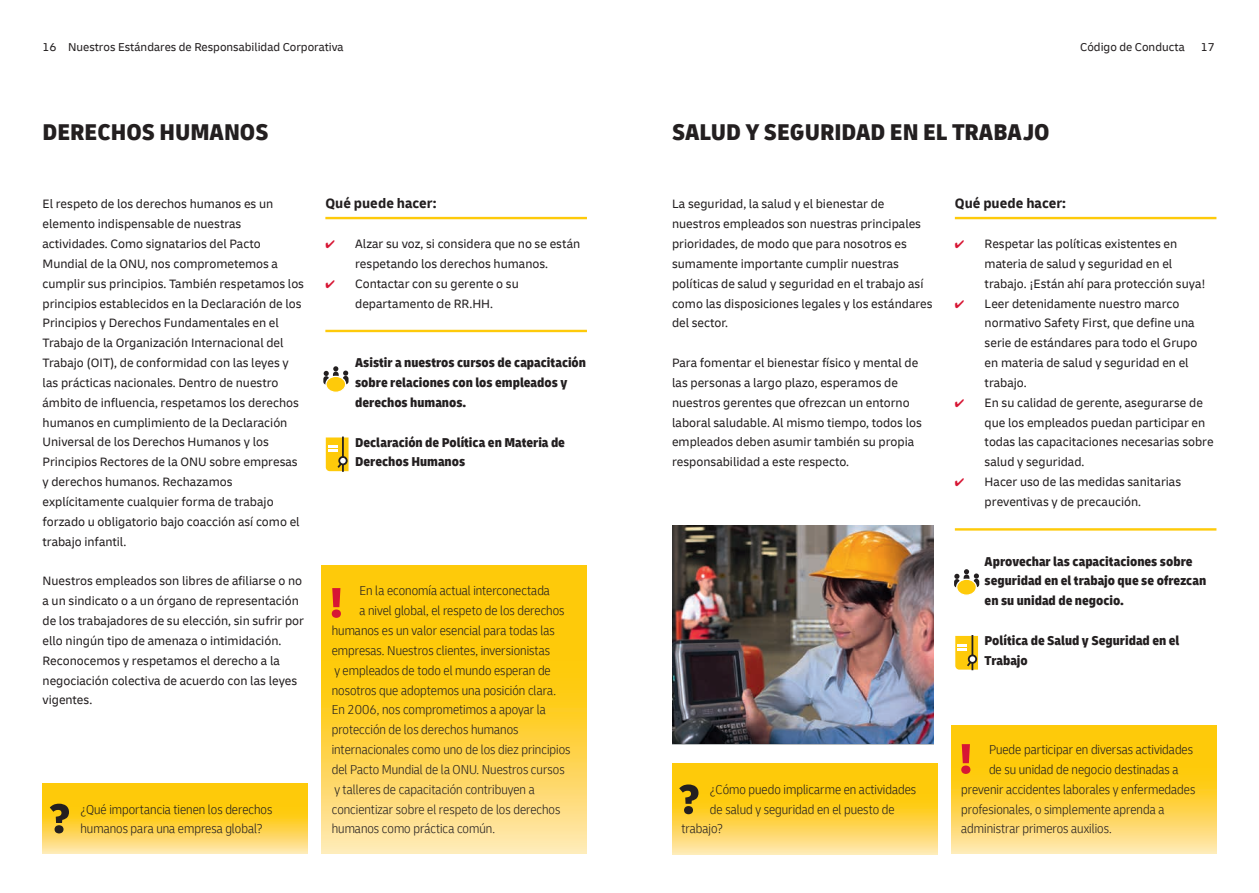
<style>
.page{position:relative;width:1259px;height:893px;background:#fff}
.page>*{position:absolute;margin:0;border:0;box-sizing:border-box;transform-origin:0 0}
.t1{font:900 condensed 24px "Delivery";color:#231f20}
.t2{font:700 14.25px "Delivery";color:#231f20}
.t3{font:300 condensed 13.5px/19.8px "Delivery";color:#231f20}
.t4{font:900 condensed 13.5px/19.8px "Delivery";color:#231f20}
.t5{font:12.75px/19.8px "Delivery";color:#231f20}
.t6{font:12px "Delivery";color:#231f20}
.s1{color:#d71634}
</style>
<div class="page">
<img style="left:672px;top:526px;width:261px;height:218px">
<hr style="left:325px;top:217px;width:262px;height:2px;background:#feca0a">
<hr style="left:325px;top:330px;width:262px;height:2px;background:#feca0a">
<svg style="left:43px;top:784px;width:265px;height:69px;background:#fed139"></svg>
<svg style="left:321px;top:565px;width:266px;height:288px;background:#fed13a"></svg>
<svg style="left:50px;top:804px;width:19px;height:29px"></svg>
<svg style="left:332px;top:588px;width:9px;height:30px"></svg>
<hr style="left:955px;top:217px;width:261px;height:2px;background:#feca0a">
<hr style="left:955px;top:528px;width:261px;height:3px;background:#feca0a">
<svg style="left:672px;top:764px;width:265px;height:90px;background:#fed13a"></svg>
<svg style="left:951px;top:725px;width:265px;height:128px;background:#fed13a"></svg>
<svg style="left:679px;top:784px;width:19px;height:30px"></svg>
<svg style="left:961px;top:744px;width:9px;height:30px"></svg>
<hr style="left:971px;top:635px;width:2px;height:35px;background:#231f20">
<svg style="left:955px;top:636px;width:23px;height:34px"></svg>
<hr style="left:342px;top:437px;width:2px;height:35px;background:#231f20">
<svg style="left:326px;top:437px;width:22px;height:34px"></svg>
<svg style="left:323px;top:376px;width:6px;height:9px"></svg>
<svg style="left:324px;top:366px;width:24px;height:10px"></svg>
<svg style="left:343px;top:376px;width:5px;height:8px"></svg>
<div style="left:326px;top:376px;width:20px;height:16px;background:#feca0a;border-radius:50%"></div>
<div style="left:325px;top:376px;width:21px;height:17px;border:1px solid #fff;border-radius:50%"></div>
<div style="left:954px;top:579px;width:5px;height:8px;background:#231f20;border-radius:3px"></div>
<svg style="left:954px;top:569px;width:25px;height:10px"></svg>
<svg style="left:973px;top:579px;width:6px;height:8px"></svg>
<div style="left:956px;top:579px;width:20px;height:16px;background:#feca0a;border-radius:50%"></div>
<div style="left:956px;top:579px;width:21px;height:17px;border:1px solid #fff;border-radius:50%"></div>
<p class="t6" style="left:43px;top:40px;width:303px">16 Nuestros Estándares de Responsabilidad Corporativa</p>
<p class="t6" style="left:1080px;top:40px;width:106px">Código de Conducta</p>
<p class="t6" style="left:1200px;top:40px;width:16px">17</p>
<h1 class="t1" style="left:43px;top:117px;width:227px">DERECHOS HUMANOS</h1>
<p class="t5" style="left:43px;top:194px;width:263px">El respeto de los derechos humanos es un elemento indispensable de nuestras actividades. Como signatarios del Pacto Mundial de la ONU, nos comprometemos a cumplir sus principios. También respetamos los principios establecidos en la Declaración de los Principios y Derechos Fundamentales en el Trabajo de la Organización Internacional del Trabajo (OIT), de conformidad con las leyes y las prácticas nacionales. Dentro de nuestro ámbito de influencia, respetamos los derechos humanos en cumplimiento de la Declaración Universal de los Derechos Humanos y los Principios Rectores de la ONU sobre empresas y derechos humanos. Rechazamos explícitamente cualquier forma de trabajo forzado u obligatorio bajo coacción así como el trabajo infantil.</p>
<p class="t5" style="left:43px;top:571px;width:263px">Nuestros empleados son libres de afiliarse o no a un sindicato o a un órgano de representación de los trabajadores de su elección, sin sufrir por ello ningún tipo de amenaza o intimidación.<br>Reconocemos y respetamos el derecho a la negociación colectiva de acuerdo con las leyes vigentes.</p>
<p class="t3" style="left:80px;top:799px;width:193px">¿Qué importancia tienen los derechos humanos para una empresa global?</p>
<p class="t2" style="left:325px;top:195px;width:113px">Qué puede hacer:</p>
<p class="t5" style="left:325px;top:234px;width:256px;text-align:center"><span class="s1">✔</span> Alzar su voz, si considera que no se están respetando los derechos humanos.</p>
<p class="t5" style="left:325px;top:274px;width:195px;text-align:center"><span class="s1">✔</span> Contactar con su gerente o su departamento de RR.HH.</p>
<p class="t4" style="left:355px;top:353px;width:232px">Asistir a nuestros cursos de capacitación sobre relaciones con los empleados y derechos humanos.</p>
<p class="t4" style="left:355px;top:432px;width:211px">Declaración de Política en Materia de<br>Derechos Humanos</p>
<p class="t3" style="left:359px;top:581px;width:192px">En la economía actual interconectada</p>
<p class="t3" style="left:359px;top:601px;width:207px">a nivel global, el respeto de los derechos</p>
<p class="t3" style="left:332px;top:621px;width:225px">humanos es un valor esencial para todas las</p>
<p class="t3" style="left:332px;top:640px;width:220px">empresas. Nuestros clientes, inversionistas</p>
<p class="t3" style="left:334px;top:660px;width:218px">y empleados de todo el mundo esperan de</p>
<p class="t3" style="left:332px;top:680px;width:226px">nosotros que adoptemos una posición clara.</p>
<p class="t3" style="left:332px;top:700px;width:216px">En 2006, nos comprometimos a apoyar la</p>
<p class="t3" style="left:332px;top:720px;width:188px">protección de los derechos humanos</p>
<p class="t3" style="left:332px;top:740px;width:240px">internacionales como uno de los diez principios</p>
<p class="t3" style="left:332px;top:759px;width:234px">del Pacto Mundial de la ONU. Nuestros cursos</p>
<p class="t3" style="left:334px;top:779px;width:202px">y talleres de capacitación contribuyen a</p>
<p class="t3" style="left:332px;top:799px;width:230px">concientizar sobre el respeto de los derechos</p>
<p class="t3" style="left:332px;top:819px;width:165px">humanos como práctica común.</p>
<h1 class="t1" style="left:672px;top:117px;width:379px">SALUD Y SEGURIDAD EN EL TRABAJO</h1>
<p class="t5" style="left:672px;top:194px;width:262px">La seguridad, la salud y el bienestar de nuestros empleados son nuestras principales prioridades, de modo que para nosotros es sumamente importante cumplir nuestras políticas de salud y seguridad en el trabajo así como las disposiciones legales y los estándares del sector.</p>
<p class="t5" style="left:672px;top:353px;width:251px">Para fomentar el bienestar físico y mental de las personas a largo plazo, esperamos de nuestros gerentes que ofrezcan un entorno laboral saludable. Al mismo tiempo, todos los empleados deben asumir también su propia responsabilidad a este respecto.</p>
<p class="t2" style="left:955px;top:195px;width:113px">Qué puede hacer:</p>
<p class="t5" style="left:984px;top:234px;width:222px;text-indent:-30px"><span class="s1">✔</span> Respetar las políticas existentes en materia de salud y seguridad en el trabajo. ¡Están ahí para protección suya!</p>
<p class="t5" style="left:984px;top:293px;width:214px;text-indent:-30px"><span class="s1">✔</span> Leer detenidamente nuestro marco normativo Safety First, que define una serie de estándares para todo el Grupo en materia de salud y seguridad en el trabajo.</p>
<p class="t5" style="left:984px;top:393px;width:230px;text-indent:-30px"><span class="s1">✔</span> En su calidad de gerente, asegurarse de que los empleados puedan participar en todas las capacitaciones necesarias sobre salud y seguridad.</p>
<p class="t5" style="left:984px;top:472px;width:198px;text-indent:-30px"><span class="s1">✔</span> Hacer uso de las medidas sanitarias preventivas y de precaución.</p>
<p class="t4" style="left:984px;top:551px;width:223px">Aprovechar las capacitaciones sobre seguridad en el trabajo que se ofrezcan en su unidad de negocio.</p>
<p class="t4" style="left:984px;top:631px;width:196px">Política de Salud y Seguridad en el<br>Trabajo</p>
<p class="t3" style="left:710px;top:779px;width:208px">¿Cómo puedo implicarme en actividades</p>
<p class="t3" style="left:710px;top:799px;width:186px">de salud y seguridad en el puesto de</p>
<p class="t3" style="left:681px;top:819px;width:43px">trabajo?</p>
<p class="t3" style="left:989px;top:740px;width:206px">Puede participar en diversas actividades</p>
<p class="t3" style="left:989px;top:759px;width:191px">de su unidad de negocio destinadas a</p>
<p class="t3" style="left:961px;top:779px;width:236px">prevenir accidentes laborales y enfermedades</p>
<p class="t3" style="left:961px;top:799px;width:205px">profesionales, o simplemente aprenda a</p>
<p class="t3" style="left:961px;top:819px;width:152px">administrar primeros auxilios.</p>
</div>
